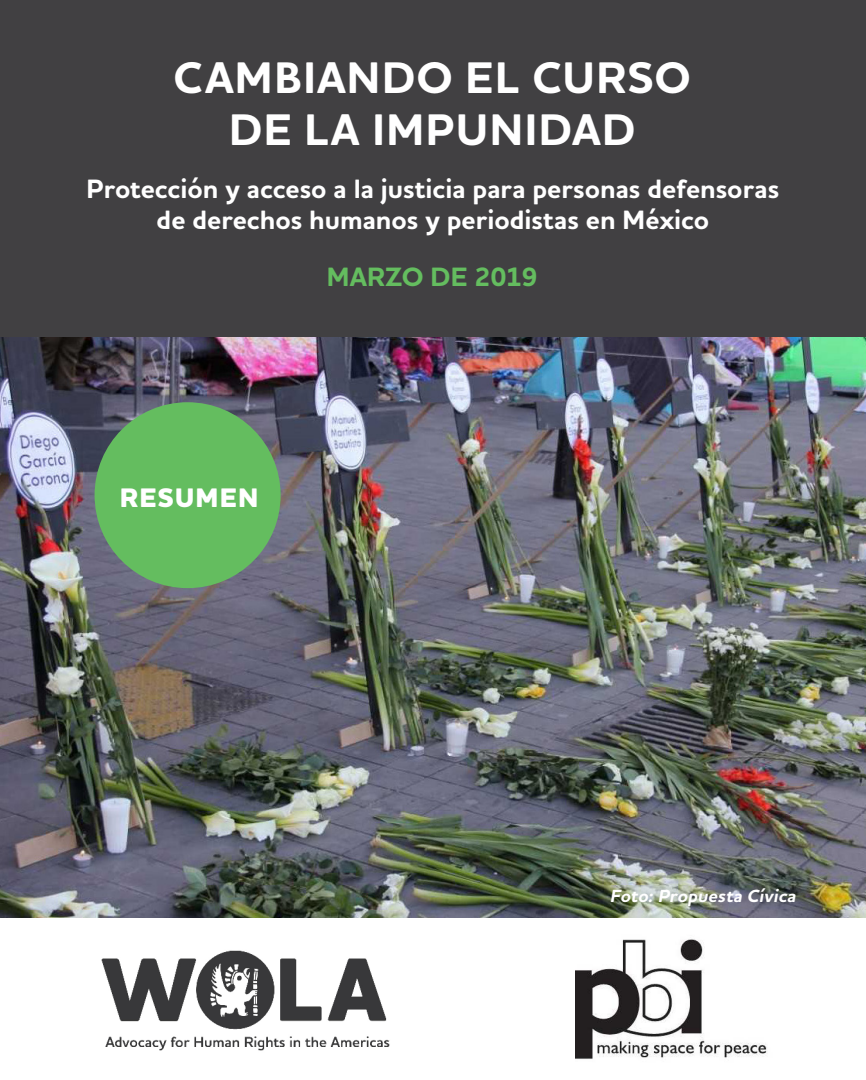
<style>
.page{position:relative;width:866px;height:1080px;background:#fff}
.page>*{position:absolute;margin:0;border:0;box-sizing:border-box;transform-origin:0 0}
.t1{font:700 45px/52.5px "Houschka Alt Pro";letter-spacing:.03em;color:#fff;text-align:center}
.t2{font:800 27.3px "Houschka Alt Pro";letter-spacing:.04em;color:#fff}
.t3{font:700 27px/31.5px "Houschka Alt Pro";color:#fff;text-align:center}
.t4{font:700 27px "Houschka Alt Pro";letter-spacing:-.005em;color:#64bd5f}
.t5{font:italic 700 18px "Houschka Alt Pro";color:#fff}
</style>
<div class="page">
<div style="left:0;top:0;width:865px;height:337px;background:#414042"></div>
<img style="left:0;top:338px;width:865px;height:580px">
<img style="left:101px;top:950px;width:289px;height:101px">
<img style="left:575px;top:939px;width:192px;height:120px">
<div style="left:94px;top:402px;width:186px;height:186px;background:#64bd5f;border-radius:50%"></div>
<h1 class="t1" style="left:174px;top:50px;width:518px">CAMBIANDO EL CURSO<br>DE LA IMPUNIDAD</h1>
<p class="t3" style="left:87px;top:172px;width:694px">Protección y acceso a la justicia para personas defensoras de derechos humanos y periodistas en México</p>
<p class="t4" style="left:327px;top:260px;width:212px">MARZO DE 2019</p>
<p class="t2" style="left:120px;top:481px;width:140px">RESUMEN</p>
<p class="t5" style="left:609px;top:884px;width:191px">Foto: Propuesta Cívica</p>
</div>
